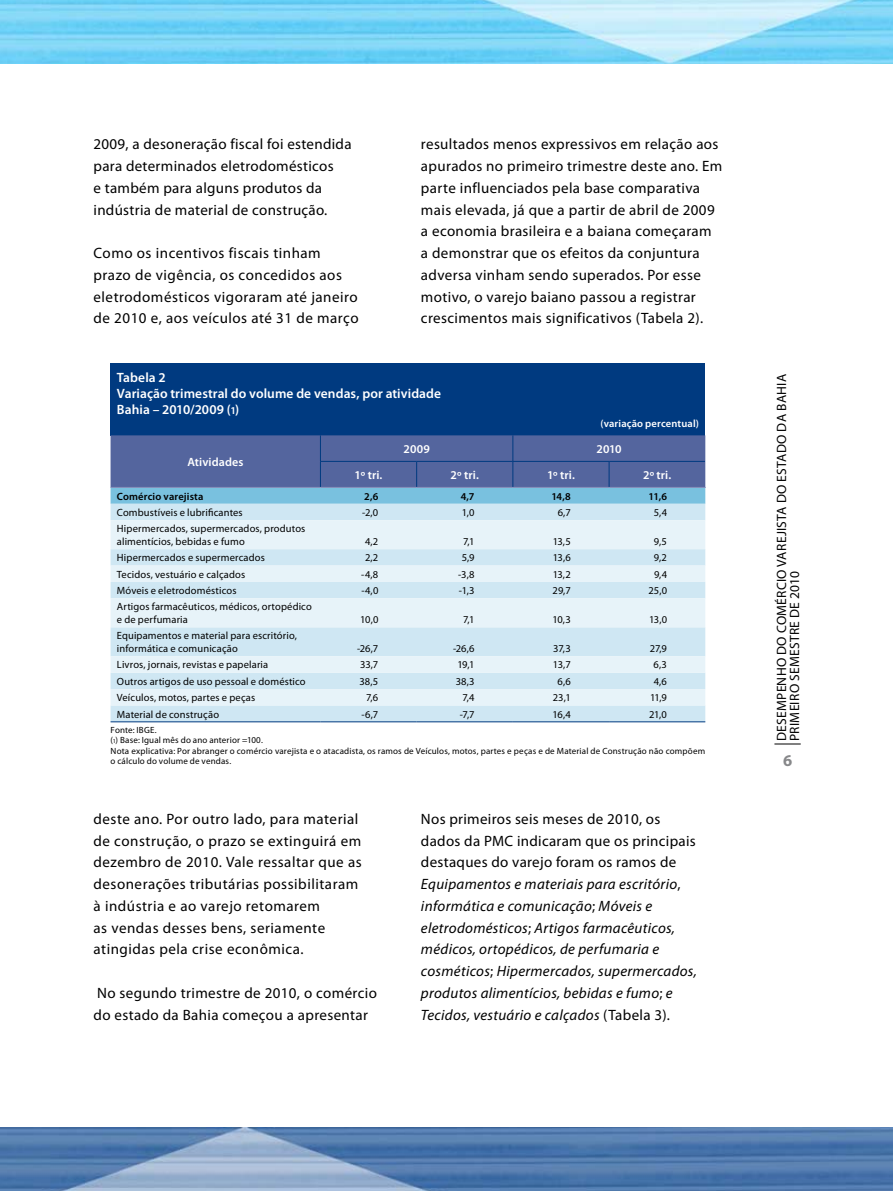
<style>
.page{position:relative;width:893px;height:1191px;background:#fff}
.page>*{position:absolute;margin:0;border:0;box-sizing:border-box;transform-origin:0 0}
.t1{font:700 16.5px "Myriad Pro";color:#87888a}
.t2{font:15px/21.8px "Myriad Pro";letter-spacing:.025em;color:#000}
.t3{font:italic 15px/21.8px "Myriad Pro";letter-spacing:.02em;color:#000}
.t4{font:600 13.5px/16.2px "Myriad Pro";letter-spacing:.005em;color:#fff}
.t5{font:13.5px/13.2px "Myriad Pro";letter-spacing:.02em;color:#000}
.t6{font:600 12px "Myriad Pro";letter-spacing:.01em;color:#fff}
.t7{font:10.5px/12.6px "Myriad Pro";letter-spacing:.01em;color:#000}
.t8{font:600 10.5px "Myriad Pro";letter-spacing:.015em;color:#000}
.t9{font:600 10.5px "Myriad Pro";letter-spacing:.015em;color:#fff}
.t10{font:9px/10.5px "Myriad Pro";letter-spacing:.02em;color:#000}
.s1{font-size:10.5px}
.s2{font-size:6px}
.s3{font-style:normal}
</style>
<div class="page">
<img style="left:0;top:1127px;width:893px;height:64px">
<img style="left:0;top:0;width:893px;height:64px">
<svg style="left:774px;top:743px;width:27px;height:1px"></svg>
<div style="left:111px;top:363px;width:594px;height:72px;background:#003a80"></div>
<div style="left:111px;top:504px;width:594px;height:217px;background:#cfe7f3"></div>
<svg style="left:111px;top:520px;width:594px;height:185px;background:#ddeef6"></svg>
<svg style="left:111px;top:435px;width:594px;height:69px;background:#5c7aad"></svg>
<hr style="left:417px;top:461px;width:96px;height:1px;background:#003a80">
<hr style="left:513px;top:461px;width:96px;height:1px;background:#003a80">
<hr style="left:609px;top:461px;width:96px;height:1px;background:#003a80">
<hr style="left:111px;top:487px;width:209px;height:1px;background:#838bb8">
<hr style="left:320px;top:487px;width:97px;height:1px;background:#838bb8">
<hr style="left:417px;top:487px;width:96px;height:1px;background:#838bb8">
<hr style="left:513px;top:487px;width:96px;height:1px;background:#838bb8">
<hr style="left:609px;top:487px;width:97px;height:1px;background:#838bb8">
<hr style="left:111px;top:721px;width:209px;height:1px;background:#003a80">
<hr style="left:320px;top:721px;width:97px;height:1px;background:#003a80">
<hr style="left:417px;top:721px;width:96px;height:1px;background:#003a80">
<hr style="left:513px;top:721px;width:96px;height:1px;background:#003a80">
<hr style="left:609px;top:721px;width:96px;height:1px;background:#003a80">
<p class="t2" style="left:94px;top:133px;width:260px">2009, a desoneração fiscal foi estendida para determinados eletrodomésticos<br>e também para alguns produtos da indústria de material de construção.</p>
<p class="t2" style="left:94px;top:242px;width:267px">Como os incentivos fiscais tinham prazo de vigência, os concedidos aos eletrodomésticos vigoraram até janeiro de 2010 e, aos veículos até 31 de março</p>
<p class="t2" style="left:421px;top:133px;width:303px">resultados menos expressivos em relação aos apurados no primeiro trimestre deste ano. Em parte influenciados pela base comparativa mais elevada, já que a partir de abril de 2009 a economia brasileira e a baiana começaram a demonstrar que os efeitos da conjuntura adversa vinham sendo superados. Por esse motivo, o varejo baiano passou a registrar crescimentos mais significativos (Tabela 2).</p>
<p class="t4" style="left:117px;top:369px;width:326px">Tabela 2<br>Variação trimestral do volume de vendas, por atividade<br>Bahia – 2010/2009 (<span class="s1">1</span>)</p>
<p class="t9" style="left:601px;top:417px;width:100px">(variação percentual)</p>
<p class="t6" style="left:187px;top:454px;width:58px">Atividades</p>
<p class="t6" style="left:403px;top:441px;width:28px">2009</p>
<p class="t6" style="left:597px;top:441px;width:27px">2010</p>
<p class="t6" style="left:355px;top:467px;width:29px">1º tri.</p>
<p class="t6" style="left:451px;top:467px;width:30px">2º tri.</p>
<p class="t6" style="left:547px;top:467px;width:29px">1º tri.</p>
<p class="t6" style="left:643px;top:467px;width:30px">2º tri.</p>
<p class="t8" style="left:117px;top:489px;width:88px">Comércio varejista</p>
<p class="t8" style="left:364px;top:489px;width:16px">2,6</p>
<p class="t8" style="left:461px;top:489px;width:15px">4,7</p>
<p class="t8" style="left:551px;top:489px;width:21px">14,8</p>
<p class="t8" style="left:649px;top:489px;width:20px">11,6</p>
<p class="t7" style="left:117px;top:506px;width:127px">Combustíveis e lubrificantes</p>
<p class="t7" style="left:362px;top:506px;width:18px">-2,0</p>
<p class="t7" style="left:462px;top:506px;width:14px">1,0</p>
<p class="t7" style="left:558px;top:506px;width:15px">6,7</p>
<p class="t7" style="left:654px;top:506px;width:15px">5,4</p>
<p class="t7" style="left:117px;top:522px;width:190px">Hipermercados, supermercados, produtos alimentícios, bebidas e fumo</p>
<p class="t7" style="left:365px;top:535px;width:15px">4,2</p>
<p class="t7" style="left:463px;top:535px;width:13px">7,1</p>
<p class="t7" style="left:553px;top:535px;width:20px">13,5</p>
<p class="t7" style="left:654px;top:535px;width:15px">9,5</p>
<p class="t7" style="left:117px;top:551px;width:149px">Hipermercados e supermercados</p>
<p class="t7" style="left:365px;top:551px;width:15px">2,2</p>
<p class="t7" style="left:462px;top:551px;width:14px">5,9</p>
<p class="t7" style="left:553px;top:551px;width:20px">13,6</p>
<p class="t7" style="left:654px;top:551px;width:15px">9,2</p>
<p class="t7" style="left:117px;top:567px;width:130px">Tecidos, vestuário e calçados</p>
<p class="t7" style="left:361px;top:567px;width:19px">-4,8</p>
<p class="t7" style="left:458px;top:567px;width:18px">-3,8</p>
<p class="t7" style="left:553px;top:567px;width:20px">13,2</p>
<p class="t7" style="left:654px;top:567px;width:14px">9,4</p>
<p class="t7" style="left:117px;top:584px;width:121px">Móveis e eletrodomésticos</p>
<p class="t7" style="left:361px;top:584px;width:18px">-4,0</p>
<p class="t7" style="left:459px;top:584px;width:17px">-1,3</p>
<p class="t7" style="left:553px;top:584px;width:20px">29,7</p>
<p class="t7" style="left:648px;top:584px;width:20px">25,0</p>
<p class="t7" style="left:117px;top:600px;width:196px">Artigos farmacêuticos, médicos, ortopédico e de perfumaria</p>
<p class="t7" style="left:360px;top:613px;width:20px">10,0</p>
<p class="t7" style="left:463px;top:613px;width:13px">7,1</p>
<p class="t7" style="left:552px;top:613px;width:20px">10,3</p>
<p class="t7" style="left:649px;top:613px;width:20px">13,0</p>
<p class="t7" style="left:117px;top:629px;width:182px">Equipamentos e material para escritório, informática e comunicação</p>
<p class="t7" style="left:357px;top:642px;width:23px">-26,7</p>
<p class="t7" style="left:453px;top:642px;width:23px">-26,6</p>
<p class="t7" style="left:553px;top:642px;width:19px">37,3</p>
<p class="t7" style="left:650px;top:642px;width:19px">27,9</p>
<p class="t7" style="left:117px;top:658px;width:153px">Livros, jornais, revistas e papelaria</p>
<p class="t7" style="left:360px;top:658px;width:20px">33,7</p>
<p class="t7" style="left:457px;top:658px;width:19px">19,1</p>
<p class="t7" style="left:553px;top:658px;width:19px">13,7</p>
<p class="t7" style="left:654px;top:658px;width:15px">6,3</p>
<p class="t7" style="left:117px;top:675px;width:190px">Outros artigos de uso pessoal e doméstico</p>
<p class="t7" style="left:359px;top:675px;width:20px">38,5</p>
<p class="t7" style="left:456px;top:675px;width:20px">38,3</p>
<p class="t7" style="left:557px;top:675px;width:15px">6,6</p>
<p class="t7" style="left:654px;top:675px;width:15px">4,6</p>
<p class="t7" style="left:117px;top:691px;width:140px">Veículos, motos, partes e peças</p>
<p class="t7" style="left:366px;top:691px;width:14px">7,6</p>
<p class="t7" style="left:462px;top:691px;width:14px">7,4</p>
<p class="t7" style="left:553px;top:691px;width:20px">23,1</p>
<p class="t7" style="left:650px;top:691px;width:19px">11,9</p>
<p class="t7" style="left:117px;top:707px;width:104px">Material de construção</p>
<p class="t7" style="left:361px;top:707px;width:18px">-6,7</p>
<p class="t7" style="left:460px;top:707px;width:16px">-7,7</p>
<p class="t7" style="left:552px;top:707px;width:20px">16,4</p>
<p class="t7" style="left:649px;top:707px;width:19px">21,0</p>
<p class="t10" style="left:111px;top:724px;width:596px">Fonte: IBGE.<br>(<span class="s2">1</span>) Base: Igual mês do ano anterior =100.<br>Nota explicativa: Por abranger o comércio varejista e o atacadista, os ramos de Veículos, motos, partes e peças e de Material de Construção não compõem o cálculo do volume de vendas.</p>
<p class="t2" style="left:94px;top:807px;width:270px">deste ano. Por outro lado, para material de construção, o prazo se extinguirá em dezembro de 2010. Vale ressaltar que as desonerações tributárias possibilitaram à indústria e ao varejo retomarem<br>as vendas desses bens, seriamente atingidas pela crise econômica.</p>
<p class="t2" style="left:94px;top:981px;width:285px">No segundo trimestre de 2010, o comércio do estado da Bahia começou a apresentar</p>
<p class="t3" style="left:421px;top:807px;width:277px"><span class="s3">Nos primeiros seis meses de 2010, os dados da PMC indicaram que os principais destaques do varejo foram os ramos de </span>Equipamentos e materiais para escritório<span class="s3">, </span>informática e comunicação<span class="s3">;</span> Móveis e eletrodomésticos<span class="s3">;</span> Artigos farmacêuticos, médicos, ortopédicos, de perfumaria e cosméticos<span class="s3">;</span> Hipermercados, supermercados, produtos alimentícios, bebidas e fumo<span class="s3">;</span> e Tecidos, vestuário e calçados <span class="s3">(Tabela 3).</span></p>
<p class="t5" style="left:775px;top:741px;width:367px;rotate:-90deg">Desempenho do comércio varejista do estado da Bahia primeiro semestre de 2010</p>
<p class="t1" style="left:783px;top:749px;width:11px">6</p>
</div>
